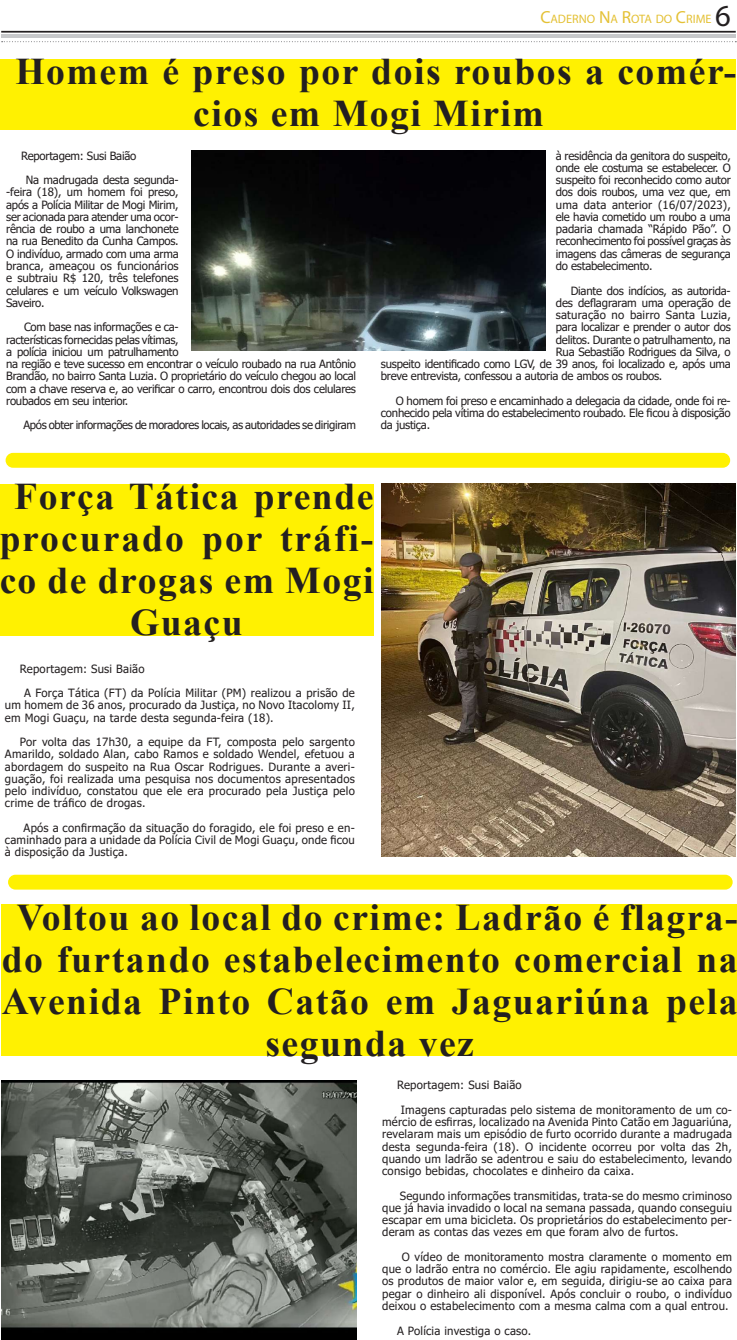
<style>
.page{position:relative;width:737px;height:1340px;background:#fff}
.page>*{position:absolute;margin:0;border:0;box-sizing:border-box;transform-origin:0 0}
.t1{font:700 37.62px/42px "Times New Roman";letter-spacing:.04em;color:#231f20;text-align:center}
.t2{font:30.62px "Myriad Pro";color:#231f20}
.t3{font:12.25px "Myriad Pro";color:#e4c135}
.t4{font:11.38px/12.2px "Tahoma";letter-spacing:-.02em;color:#231f20;text-align:justify}
.t5{font:11.38px/24.5px "Tahoma";letter-spacing:.02em;color:#231f20}
.t6{font:11.38px "Tahoma";letter-spacing:.015em;color:#231f20}
.s1{font-size:17.5px}
</style>
<div class="page">
<hr style="left:1px;top:35px;width:734px;height:3px;background:#c7c8ca">
<hr style="left:1px;top:31px;width:734px;height:2px;background:#231f20">
<svg style="left:2px;top:41px;width:734px;height:1px"></svg>
<div style="left:1px;top:59px;width:735px;height:70px;background:#fff101"></div>
<div style="left:0;top:484px;width:373px;height:151px;background:#fff101"></div>
<div style="left:6px;top:453px;width:724px;height:15px;background:#fff101;border-radius:7px"></div>
<img style="left:191px;top:151px;width:355px;height:199px">
<img style="left:381px;top:484px;width:354px;height:373px">
<div style="left:2px;top:904px;width:735px;height:152px;background:#fff101"></div>
<div style="left:8px;top:874px;width:724px;height:15px;background:#fff101;border-radius:7px"></div>
<img style="left:1px;top:1080px;width:355px;height:259px">
<p class="t3" style="left:540px;top:11px;width:173px"><span class="s1">C</span>ADERNO <span class="s1">N</span>A <span class="s1">R</span>OTA DO <span class="s1">C</span>RIME</p>
<h2 class="t2" style="left:715px;top:-3px;width:17px">6</h2>
<h1 class="t1" style="left:15px;top:50px;width:722px">Homem é preso por dois roubos a comér&shy;cios em Mogi Mirim</h1>
<p class="t4" style="left:26px;top:144px;width:154px;line-height:24.5px;text-indent:-5px">Reportagem: Susi Baião<br>Na madrugada desta segunda-</p>
<p class="t4" style="left:6px;top:187px;width:174px">-feira (18), um homem foi preso, após a Polícia Militar de Mogi Mirim, ser acionada para atender uma ocor&shy;rência de roubo a uma lanchonete na rua Benedito da Cunha Campos.<br>O indivíduo, armado com uma arma branca, ameaçou os funcionários e subtraiu R$ 120, três telefones celulares e um veículo Volkswagen Saveiro.</p>
<p class="t4" style="left:6px;top:321px;width:351px;text-align:left;text-indent:18px">Com base nas informações e ca-<br>racterísticas fornecidas pelas vítimas,<br>a polícia iniciou um patrulhamento<br>na região e teve sucesso em encontrar o veículo roubado na rua Antônio Brandão, no bairro Santa Luzia. O proprietário do veículo chegou ao local com a chave reserva e, ao verificar o carro, encontrou dois dos celulares roubados em seu interior.</p>
<p class="t4" style="left:23px;top:419px;width:334px">Após obter informações de moradores locais, as autoridades se dirigiram</p>
<p class="t4" style="left:556px;top:150px;width:176px">à residência da genitora do suspeito, onde ele costuma se estabelecer. O suspeito foi reconhecido como autor dos dois roubos, uma vez que, em uma data anterior (16/07/2023), ele havia cometido um roubo a uma padaria chamada “Rápido Pão”. O reconhecimento foi possível graças às imagens das câmeras de segurança do estabelecimento.</p>
<p class="t4" style="left:570px;top:285px;width:161px">Diante dos indícios, as autorida-</p>
<p class="t4" style="left:556px;top:297px;width:176px">des deflagraram uma operação de</p>
<p class="t6" style="left:556px;top:307px;width:176px">saturação no bairro Santa Luzia,</p>
<p class="t4" style="left:556px;top:321px;width:176px">para localizar e prender o autor dos</p>
<p class="t4" style="left:556px;top:334px;width:176px">delitos. Durante o patrulhamento, na</p>
<p class="t4" style="left:556px;top:346px;width:176px">Rua Sebastião Rodrigues da Silva, o</p>
<p class="t4" style="left:381px;top:358px;width:351px">suspeito identificado como LGV, de 39 anos, foi localizado e, após uma</p>
<p class="t4" style="left:381px;top:370px;width:283px">breve entrevista, confessou a autoria de ambos os roubos.</p>
<p class="t4" style="left:381px;top:395px;width:351px;text-indent:15px">O homem foi preso e encaminhado a delegacia da cidade, onde foi re&shy;conhecido pela vítima do estabelecimento roubado. Ele ficou à disposição da justiça.</p>
<h1 class="t1" style="left:-1px;top:474px;width:375px">Força Tática prende procurado por tráfi&shy;co de drogas em Mogi<br>Guaçu</h1>
<p class="t5" style="left:24px;top:657px;width:332px;text-indent:-4px">Reportagem: Susi Baião<br>A Força Tática (FT) da Polícia Militar (PM) realizou a prisão de</p>
<p class="t5" style="left:5px;top:699px;width:351px;line-height:12.2px">um homem de 36 anos, procurado da Justiça, no Novo Itacolomy II, em Mogi Guaçu, na tarde desta segunda-feira (18).</p>
<p class="t4" style="left:5px;top:736px;width:351px;text-indent:15px">Por volta das 17h30, a equipe da FT, composta pelo sargento Amarildo, soldado Alan, cabo Ramos e soldado Wendel, efetuou a abordagem do suspeito na Rua Oscar Rodrigues. Durante a averi&shy;guação, foi realizada uma pesquisa nos documentos apresentados pelo indivíduo, constatou que ele era procurado pela Justiça pelo crime de tráfico de drogas.</p>
<p class="t4" style="left:5px;top:822px;width:351px;text-indent:19px">Após a confirmação da situação do foragido, ele foi preso e en&shy;caminhado para a unidade da Polícia Civil de Mogi Guaçu, onde ficou à disposição da Justiça.</p>
<h1 class="t1" style="left:2px;top:895px;width:737px">Voltou ao local do crime: Ladrão é flagra&shy;do furtando estabelecimento comercial na Avenida Pinto Catão em Jaguariúna pela segunda vez</h1>
<p class="t5" style="left:401px;top:1073px;width:333px;text-indent:-4px">Reportagem: Susi Baião<br>Imagens capturadas pelo sistema de monitoramento de um co-</p>
<p class="t4" style="left:382px;top:1116px;width:351px">mércio de esfirras, localizado na Avenida Pinto Catão em Jaguariúna, revelaram mais um episódio de furto ocorrido durante a madrugada desta segunda-feira (18). O incidente ocorreu por volta das 2h, quando um ladrão se adentrou e saiu do estabelecimento, levando consigo bebidas, chocolates e dinheiro da caixa.</p>
<p class="t4" style="left:382px;top:1190px;width:351px;text-indent:18px">Segundo informações transmitidas, trata-se do mesmo criminoso que já havia invadido o local na semana passada, quando conseguiu escapar em uma bicicleta. Os proprietários do estabelecimento per&shy;deram as contas das vezes em que foram alvo de furtos.</p>
<p class="t4" style="left:382px;top:1251px;width:351px;text-indent:20px">O vídeo de monitoramento mostra claramente o momento em que o ladrão entra no comércio. Ele agiu rapidamente, escolhendo os produtos de maior valor e, em seguida, dirigiu-se ao caixa para pegar o dinheiro ali disponível. Após concluir o roubo, o indivíduo deixou o estabelecimento com a mesma calma com a qual entrou.</p>
<p class="t5" style="left:397px;top:1318px;width:136px">A Polícia investiga o caso.</p>
</div>
